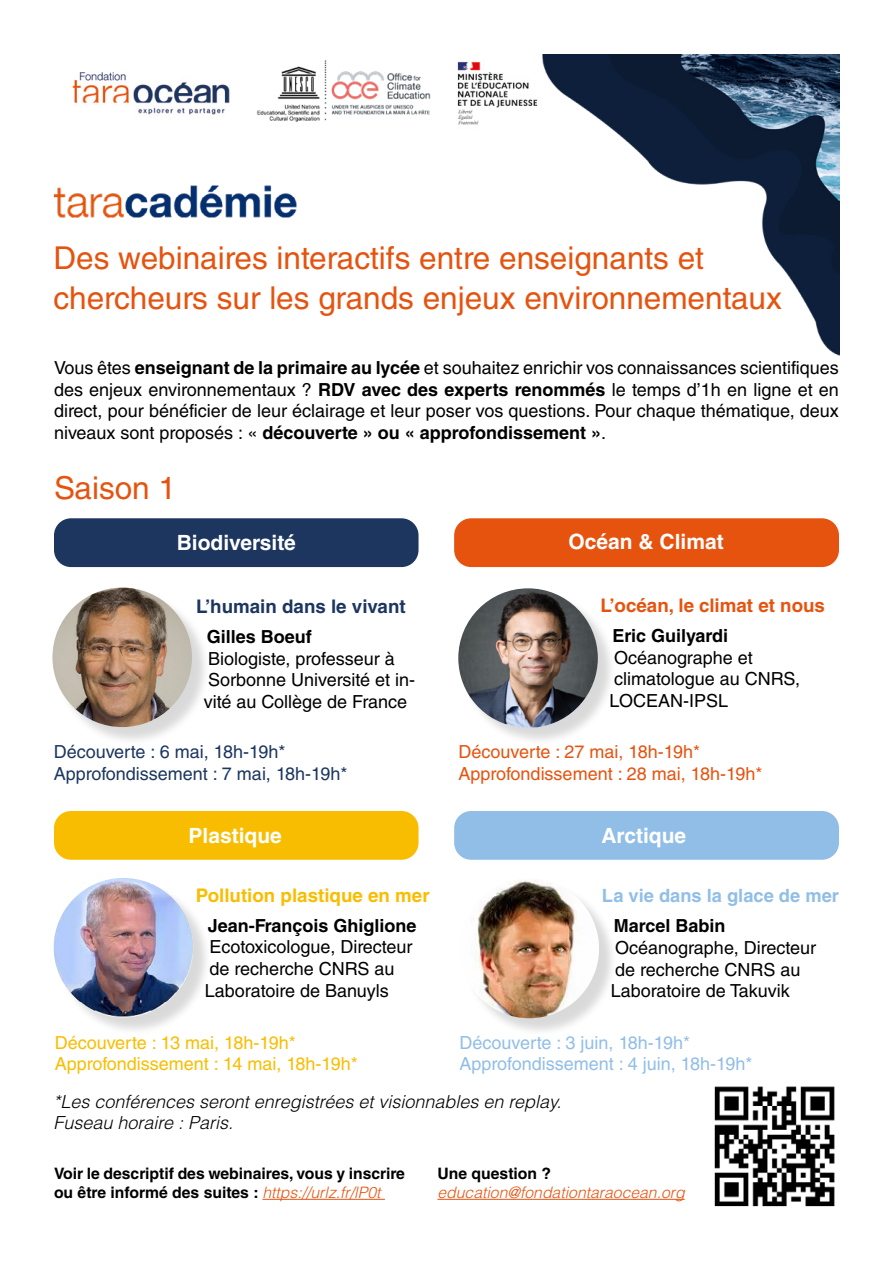
<style>
.page{position:relative;width:893px;height:1263px;background:#fff}
.page>*{position:absolute;margin:0;border:0;box-sizing:border-box;transform-origin:0 0}
.t1{font:31.5px/39.6px "Helvetica LT Std";color:#e6530f}
.t2{font:700 21px "Helvetica LT Std";color:#fff}
.t3{font:700 18.75px "Helvetica LT Std";color:#f9bd00}
.t4{font:700 18.75px "Helvetica LT Std";color:#e6530f}
.t5{font:700 18.75px "Helvetica LT Std";color:#1c3660}
.t6{font:700 18.3px "Helvetica LT Std";color:#91bee7}
.t7{font:18px/21.6px "Helvetica LT Std";color:#000}
.t8{font:italic 300 18px/21.6px "Helvetica LT Std";color:#000}
.t9{font:700 18px "Helvetica LT Std";color:#000}
.t10{font:18px/21.6px "Helvetica LT Std";color:#e6530f}
.t11{font:18px/21.6px "Helvetica LT Std";color:#f9bd00}
.t12{font:18px/21.6px "Helvetica LT Std";color:#91bee7}
.t13{font:18px/21.6px "Helvetica LT Std";color:#1c3660}
.t14{font:700 15.75px/18.9px "Helvetica LT Std";color:#000}
.t15{font:italic 300 15.75px "Helvetica LT Std";color:#e6530f}
.s1{font-weight:700}
.s2{font-weight:300;font-style:italic;color:#e6530f}
</style>
<div class="page">
<img style="left:72px;top:72px;width:158px;height:43px">
<img style="left:457px;top:61px;width:74px;height:64px">
<img style="left:257px;top:60px;width:174px;height:62px">
<img style="left:53px;top:185px;width:244px;height:33px">
<img style="left:531px;top:54px;width:308px;height:302px">
<div style="left:54px;top:518px;width:364px;height:49px;background:#1c3660;border-radius:17px"></div>
<div style="left:454px;top:518px;width:385px;height:49px;background:#e6530f;border-radius:17px"></div>
<div style="left:54px;top:811px;width:364px;height:49px;background:#f9bd00;border-radius:17px"></div>
<div style="left:454px;top:811px;width:385px;height:49px;background:#91bee7;border-radius:17px"></div>
<hr style="left:262px;top:1199px;width:123px;height:1px;background:#e6530f">
<hr style="left:437px;top:1199px;width:248px;height:1px;background:#e6530f">
<img style="left:714px;top:1086px;width:121px;height:121px">
<div style="left:55px;top:590px;width:156px;height:156px;background:#000;opacity:.15"></div>
<img style="left:52px;top:587px;width:140px;height:140px;border-radius:70px">
<div style="left:461px;top:590px;width:155px;height:156px;background:#000;opacity:.15"></div>
<img style="left:458px;top:588px;width:140px;height:139px">
<div style="left:56px;top:880px;width:156px;height:156px;background:#000;opacity:.15"></div>
<img style="left:54px;top:878px;width:139px;height:139px;border-radius:70px">
<div style="left:462px;top:881px;width:156px;height:156px;background:#000;opacity:.15"></div>
<img style="left:459px;top:879px;width:140px;height:139px;border-radius:70px">
<h1 class="t1" style="left:54px;top:238px;width:730px">Des webinaires interactifs entre enseignants et chercheurs sur les grands enjeux environnementaux</h1>
<p class="t7" style="left:54px;top:357px;width:786px;text-align:justify">Vous êtes <span class="s1">enseignant de la primaire au lycée</span> et souhaitez enrichir vos connaissances scientifiques des enjeux environnementaux ? <span class="s1">RDV avec des experts renommés</span> le temps d’1h en ligne et en direct, pour bénéficier de leur éclairage et leur poser vos questions. Pour chaque thématique, deux niveaux sont proposés : « <span class="s1">découverte » ou « approfondissement »</span>.</p>
<h1 class="t1" style="left:54px;top:468px;width:124px">Saison 1</h1>
<p class="t2" style="left:177px;top:530px;width:121px">Biodiversité</p>
<p class="t2" style="left:568px;top:529px;width:157px">Océan &amp; Climat</p>
<p class="t5" style="left:196px;top:595px;width:211px">L’humain dans le vivant</p>
<p class="t9" style="left:207px;top:626px;width:107px">Gilles Boeuf</p>
<p class="t7" style="left:204px;top:647px;width:213px">Biologiste, professeur à<br>Sorbonne Université et in&shy;vité au Collège de France</p>
<p class="t4" style="left:600px;top:594px;width:226px">L’océan, le climat et nous</p>
<p class="t9" style="left:612px;top:625px;width:117px">Eric Guilyardi</p>
<p class="t7" style="left:609px;top:647px;width:192px">Océanographe et climatologue au CNRS,<br>LOCEAN-IPSL</p>
<p class="t13" style="left:54px;top:741px;width:295px">Découverte : 6 mai, 18h-19h*<br>Approfondissement : 7 mai, 18h-19h*</p>
<p class="t10" style="left:458px;top:741px;width:305px">Découverte : 27 mai, 18h-19h*<br>Approfondissement : 28 mai, 18h-19h*</p>
<p class="t2" style="left:189px;top:822px;width:95px">Plastique</p>
<p class="t2" style="left:601px;top:822px;width:86px">Arctique</p>
<p class="t3" style="left:196px;top:884px;width:235px">Pollution plastique en mer</p>
<p class="t9" style="left:208px;top:914px;width:210px">Jean-François Ghiglione</p>
<p class="t7" style="left:205px;top:936px;width:209px">Ecotoxicologue, Directeur de recherche CNRS au<br>Laboratoire de Banuyls</p>
<p class="t6" style="left:602px;top:884px;width:239px">La vie dans la glace de mer</p>
<p class="t9" style="left:614px;top:915px;width:113px">Marcel Babin</p>
<p class="t7" style="left:611px;top:937px;width:207px">Océanographe, Directeur de recherche CNRS au<br>Laboratoire de Takuvik</p>
<p class="t11" style="left:55px;top:1031px;width:305px">Découverte : 13 mai, 18h-19h*<br>Approfondissement : 14 mai, 18h-19h*</p>
<p class="t12" style="left:460px;top:1031px;width:294px">Découverte : 3 juin, 18h-19h*<br>Approfondissement : 4 juin, 18h-19h*</p>
<p class="t8" style="left:53px;top:1090px;width:509px">*Les conférences seront enregistrées et visionnables en replay.<br>Fuseau horaire : Paris.</p>
<p class="t14" style="left:54px;top:1163px;width:352px">Voir le descriptif des webinaires, vous y inscrire ou être informé des suites : <span class="s2">https://urlz.fr/lP0t</span></p>
<p class="t14" style="left:437px;top:1163px;width:115px">Une question ?</p>
<p class="t15" style="left:437px;top:1182px;width:249px">education@fondationtaraocean.org</p>
</div>
